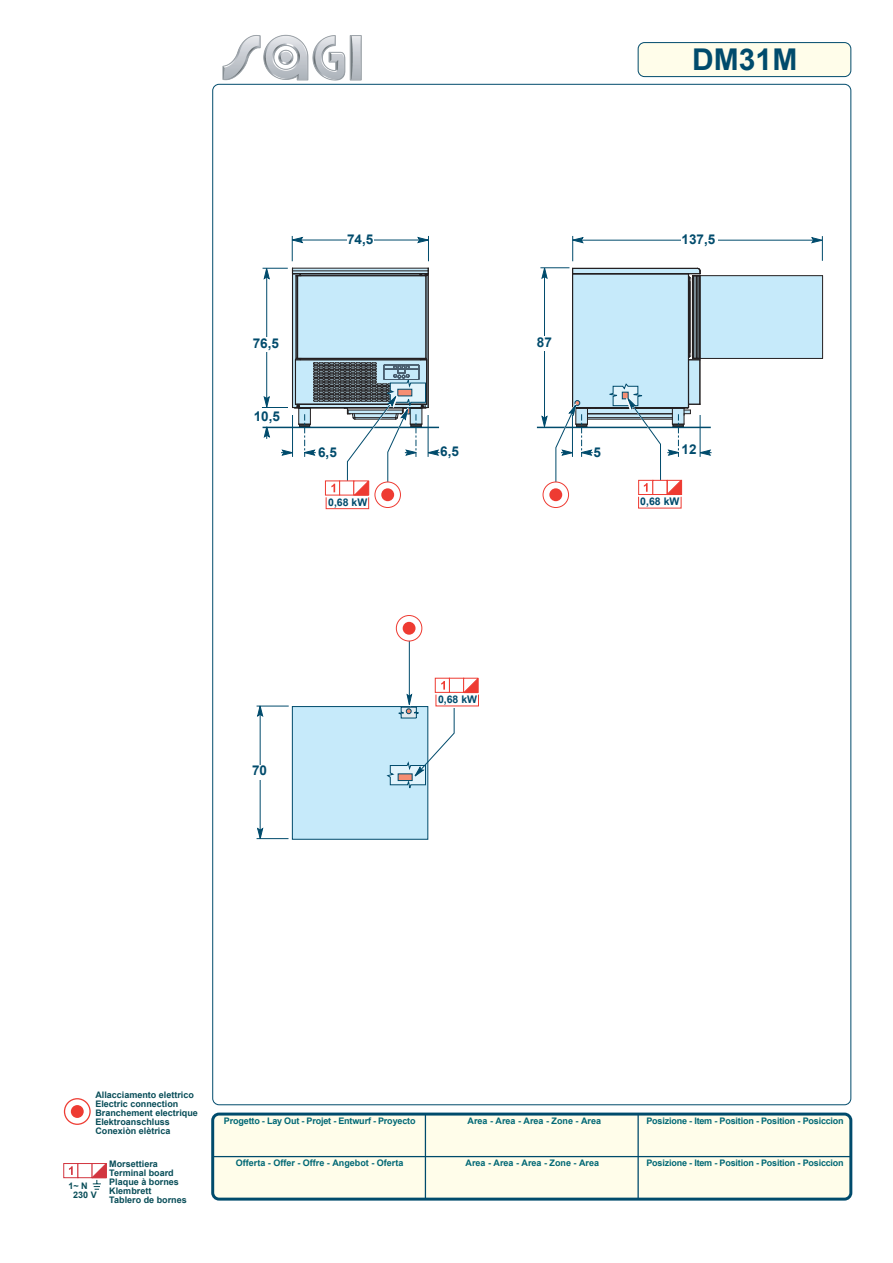
<style>
.page{position:relative;width:893px;height:1263px;background:#fff}
.page>*{position:absolute;margin:0;border:0;box-sizing:border-box;transform-origin:0 0}
.t1{font:700 30px "Arial";color:#004b6c}
.t2{font:700 13.5px "Arial";color:#004b6c}
.t3{font:700 10.5px "Arial";color:#004b6c}
.t4{font:700 9px "Arial";letter-spacing:-.015em;color:#006875}
.t5{font:700 9px/9px "Arial";color:#084d58}
</style>
<div class="page">
<div style="left:292px;top:706px;width:136px;height:133px;background:#c6eafa;border:1px solid #004b6c"></div>
<div style="left:692px;top:276px;width:130px;height:82px;background:#c6eafa"></div>
<hr style="left:700px;top:275px;width:122px;height:1px;background:#231f20">
<hr style="left:700px;top:358px;width:122px;height:1px;background:#231f20">
<hr style="left:822px;top:276px;width:1px;height:82px;background:#231f20">
<div style="left:637px;top:42px;width:214px;height:35px;background:#fffdea;border:1px solid #004b6c;border-radius:6px"></div>
<div style="left:211px;top:1113px;width:641px;height:88px;background:#fffdea;border:3px solid #004b6c;border-radius:6px"></div>
<hr style="left:213px;top:1156px;width:637px;height:1px;background:#004b6c">
<hr style="left:425px;top:1114px;width:1px;height:85px;background:#004b6c">
<hr style="left:637px;top:1114px;width:1px;height:85px;background:#004b6c">
<hr style="left:256px;top:838px;width:32px;height:1px;background:#004b6c">
<hr style="left:256px;top:706px;width:33px;height:1px;background:#004b6c">
<hr style="left:260px;top:706px;width:1px;height:133px;background:#004b6c">
<svg style="left:257px;top:828px;width:6px;height:11px"></svg>
<svg style="left:257px;top:705px;width:6px;height:11px"></svg>
<div style="left:251px;top:765px;width:17px;height:15px;background:#fff"></div>
<hr style="left:409px;top:631px;width:1px;height:73px;background:#004b6c">
<svg style="left:396px;top:615px;width:26px;height:26px"></svg>
<div style="left:402px;top:622px;width:13px;height:13px;background:#ee3b32;border-radius:50%"></div>
<svg style="left:64px;top:1098px;width:27px;height:27px"></svg>
<div style="left:71px;top:1105px;width:13px;height:13px;background:#ee3b32;border-radius:50%"></div>
<div style="left:64px;top:1163px;width:14px;height:15px;border:1px solid #d2353f"></div>
<div style="left:78px;top:1163px;width:14px;height:15px;border:1px solid #d2353f"></div>
<svg style="left:69px;top:1166px;width:4px;height:9px"></svg>
<svg style="left:92px;top:1163px;width:15px;height:27px"></svg>
<svg style="left:222px;top:35px;width:139px;height:45px"></svg>
<hr style="left:292px;top:240px;width:136px;height:1px;background:#004b6c">
<svg style="left:291px;top:236px;width:11px;height:25px"></svg>
<svg style="left:418px;top:236px;width:11px;height:25px"></svg>
<div style="left:347px;top:234px;width:26px;height:14px;background:#fff"></div>
<hr style="left:537px;top:427px;width:173px;height:1px;background:#004b6c">
<hr style="left:572px;top:240px;width:244px;height:1px;background:#004b6c">
<svg style="left:811px;top:236px;width:12px;height:25px"></svg>
<div style="left:680px;top:235px;width:37px;height:12px;background:#fff"></div>
<svg style="left:572px;top:236px;width:11px;height:25px"></svg>
<svg style="left:375px;top:482px;width:25px;height:26px"></svg>
<div style="left:381px;top:488px;width:13px;height:13px;background:#ee3b32;border-radius:50%"></div>
<svg style="left:543px;top:482px;width:25px;height:26px"></svg>
<div style="left:549px;top:488px;width:13px;height:13px;background:#ee3b32;border-radius:50%"></div>
<svg style="left:540px;top:267px;width:171px;height:228px"></svg>
<div style="left:326px;top:497px;width:43px;height:12px;border:1px solid #ee3b32"></div>
<div style="left:435px;top:678px;width:14px;height:14px;background:#fff;border:1px solid #ee3b32"></div>
<div style="left:449px;top:678px;width:14px;height:14px;background:#fff;border:1px solid #ee3b32"></div>
<svg style="left:463px;top:678px;width:15px;height:15px"></svg>
<svg style="left:387px;top:681px;width:67px;height:108px"></svg>
<svg style="left:262px;top:268px;width:177px;height:227px"></svg>
<h1 class="t1" style="left:692px;top:40px;width:107px">DM31M</h1>
<h2 class="t2" style="left:253px;top:334px;width:28px">76,5</h2>
<h2 class="t2" style="left:254px;top:408px;width:28px">10,5</h2>
<h2 class="t2" style="left:347px;top:230px;width:28px">74,5</h2>
<h2 class="t2" style="left:537px;top:333px;width:17px">87</h2>
<h2 class="t2" style="left:681px;top:231px;width:35px">137,5</h2>
<h2 class="t2" style="left:318px;top:443px;width:20px">6,5</h2>
<h2 class="t2" style="left:440px;top:443px;width:20px">6,5</h2>
<h2 class="t2" style="left:593px;top:443px;width:9px">5</h2>
<h2 class="t2" style="left:681px;top:440px;width:17px">12</h2>
<p class="t3" style="left:328px;top:495px;width:41px">0,68 kW</p>
<p class="t3" style="left:640px;top:495px;width:41px">0,68 kW</p>
<h2 class="t2" style="left:252px;top:762px;width:17px">70</h2>
<p class="t3" style="left:438px;top:693px;width:41px">0,68 kW</p>
<p class="t5" style="left:95px;top:1091px;width:104px">Allacciamento elettrico<br>Electric connection<br>Branchement electrique<br>Elektroanschluss<br>Conexiòn elètrica</p>
<p class="t5" style="left:73px;top:1182px;width:25px;text-indent:-5px">1~ N<br>230 V</p>
<p class="t5" style="left:109px;top:1160px;width:79px">Morsettiera<br>Terminal board<br>Plaque à bornes<br>Klembrett<br>Tablero de bornes</p>
<p class="t4" style="left:224px;top:1115px;width:193px">Progetto - Lay Out - Projet - Entwurf - Proyecto</p>
<p class="t4" style="left:467px;top:1115px;width:135px">Area - Area - Area - Zone - Area</p>
<p class="t4" style="left:236px;top:1157px;width:169px">Offerta - Offer - Offre - Angebot - Oferta</p>
<p class="t4" style="left:465px;top:1157px;width:135px">Area - Area - Area - Zone - Area</p>
<p class="t4" style="left:646px;top:1115px;width:199px">Posizione - Item - Position - Position - Posiccion</p>
<p class="t4" style="left:646px;top:1157px;width:199px">Posizione - Item - Position - Position - Posiccion</p>
</div>
